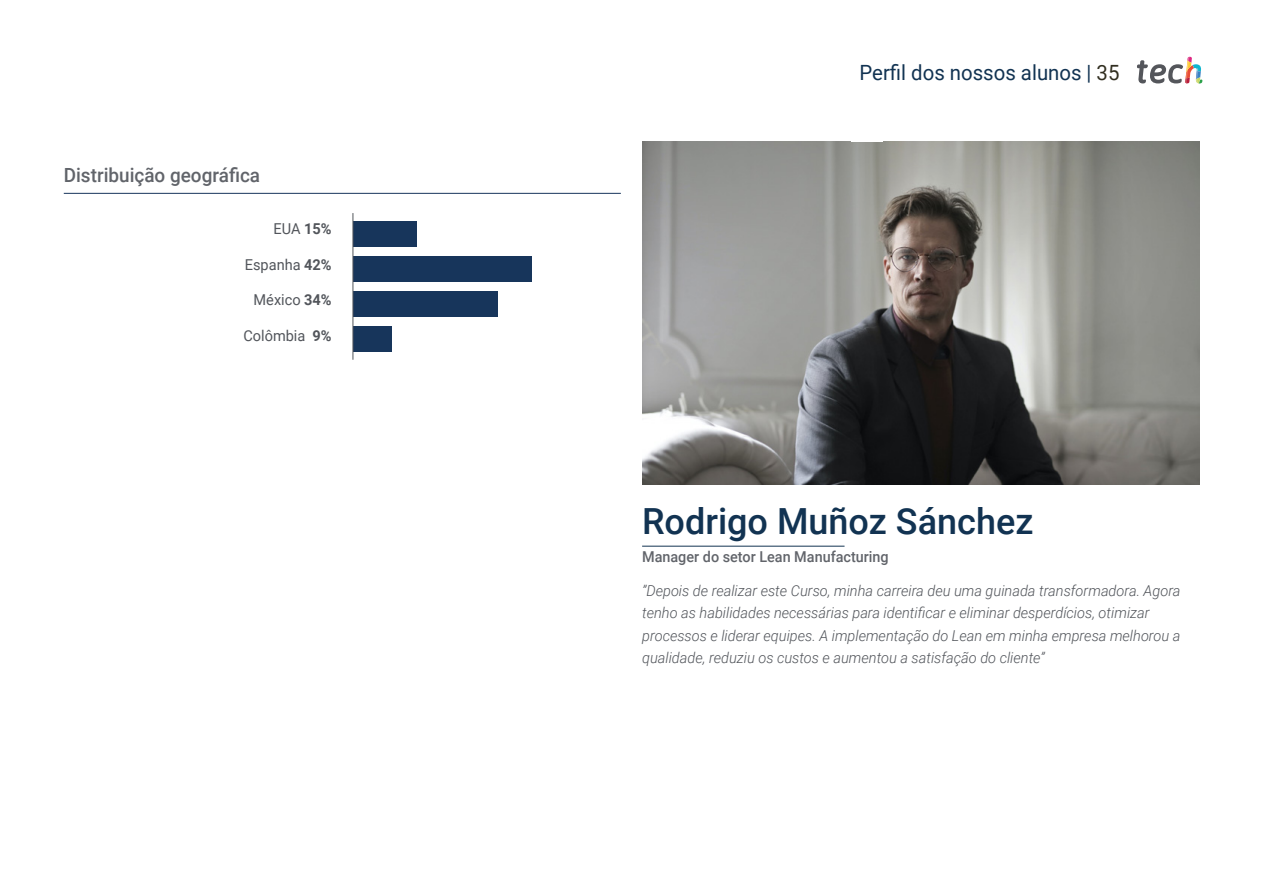
<style>
.page{position:relative;width:1263px;height:893px;background:#fff}
.page>*{position:absolute;margin:0;border:0;box-sizing:border-box;transform-origin:0 0}
.t1{font:500 36px "Roboto";color:#123352}
.t2{font:21px "Roboto";color:#123352}
.t3{font:500 19.5px "Roboto";color:#61646a}
.t4{font:italic 300 15px/22.5px "Roboto";color:#52555b}
.t5{font:15px "Roboto";color:#52555b}
.t6{font:500 15px "Roboto";color:#61646a;scale:.96 1}
.s1{font-weight:700}
.s2{color:#312e20}
</style>
<div class="page">
<hr style="left:642px;top:546px;width:202px;height:1px;background:#123352">
<svg style="left:1137px;top:57px;width:65px;height:27px"></svg>
<img style="left:642px;top:142px;width:557px;height:342px">
<hr style="left:64px;top:193px;width:557px;height:1px;background:#17355b">
<div style="left:353px;top:221px;width:64px;height:26px;background:#17355b"></div>
<div style="left:353px;top:291px;width:144px;height:26px;background:#17355b"></div>
<div style="left:353px;top:256px;width:178px;height:26px;background:#17355b"></div>
<div style="left:353px;top:326px;width:38px;height:26px;background:#17355b"></div>
<hr style="left:353px;top:213px;width:1px;height:147px;background:#52555b">
<h3 class="t3" style="left:64px;top:161px;width:198px">Distribuição geográfica</h3>
<p class="t5" style="left:274px;top:218px;width:60px">EUA <span class="s1">15%</span></p>
<p class="t5" style="left:245px;top:254px;width:88px">Espanha <span class="s1">42%</span></p>
<p class="t5" style="left:254px;top:289px;width:80px">México <span class="s1">34%</span></p>
<p class="t5" style="left:243px;top:325px;width:90px">Colômbia <span class="s1">9%</span></p>
<h2 class="t2" style="left:859px;top:57px;width:261px">Perfil dos nossos alunos | <span class="s2">35</span></h2>
<h1 class="t1" style="left:642px;top:496px;width:393px">Rodrigo Muñoz Sánchez</h1>
<p class="t6" style="left:642px;top:546px;width:258px">Manager do setor Lean Manufacturing</p>
<p class="t4" style="left:642px;top:579px;width:540px">”Depois de realizar este Curso, minha carreira deu uma guinada transformadora. Agora tenho as habilidades necessárias para identificar e eliminar desperdícios, otimizar processos e liderar equipes. A implementação do Lean em minha empresa melhorou a qualidade, reduziu os custos e aumentou a satisfação do cliente”</p>
</div>
